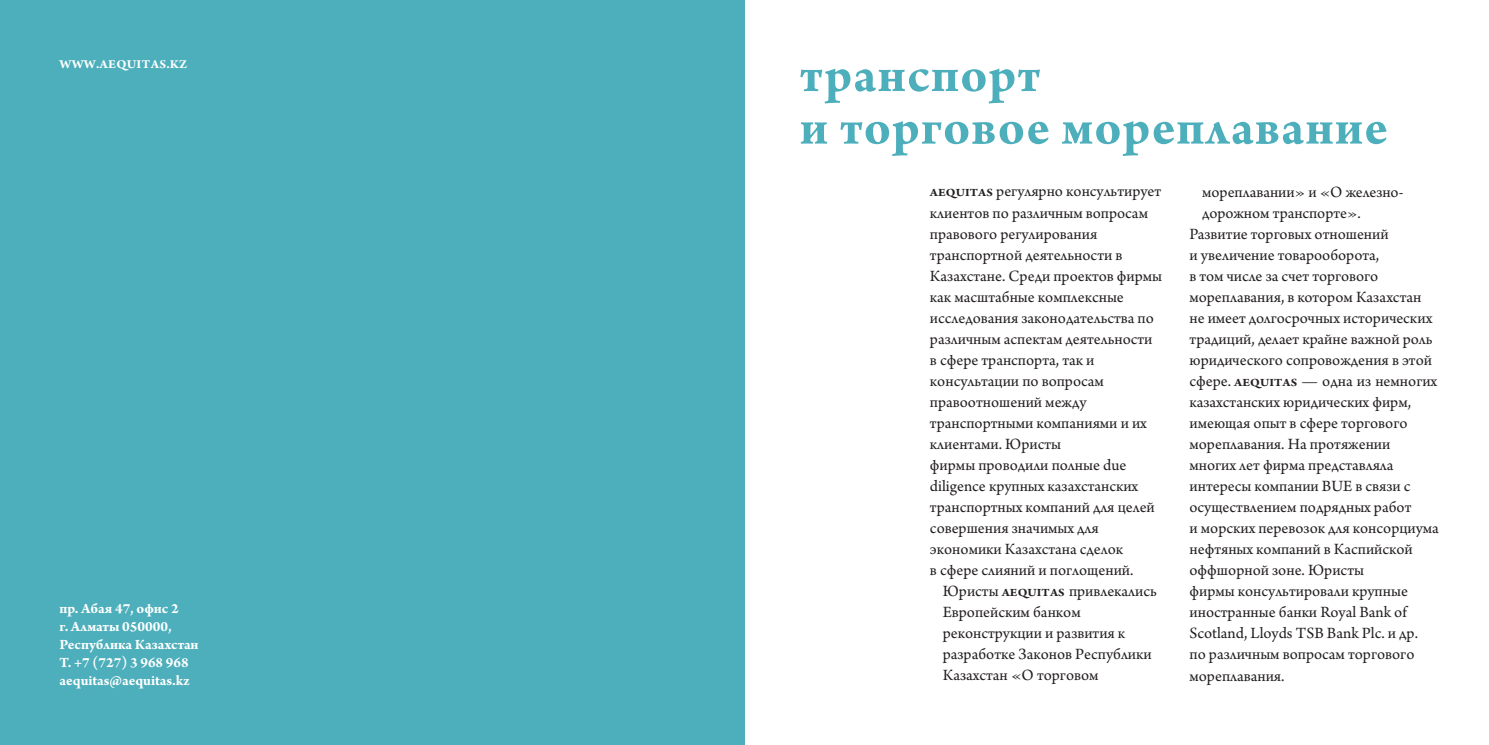
<style>
.page{position:relative;width:1489px;height:745px;background:#fff}
.page>*{position:absolute;margin:0;border:0;box-sizing:border-box;transform-origin:0 0}
.t1{font:700 52.5px/52.5px "Arno Pro";letter-spacing:.025em;color:#4cafbb}
.t2{font:16.5px/21px "Arno Pro";color:#231f20}
.t3{font:700 15px/18px "Arno Pro";color:#fff}
.t4{font:700 12.75px "Arno Pro";letter-spacing:.02em;color:#fff;scale:1.05 1}
.s1{font-weight:700;font-size:11.7px}
</style>
<div class="page">
<div style="left:0;top:0;width:744px;height:744px;background:#4cafbb"></div>
<p class="t4" style="left:60px;top:57px;width:123px">WWW.AEQUITAS.KZ</p>
<p class="t3" style="left:60px;top:599px;width:141px">пр. Абая 47, офис 2<br>г. Алматы 050000,<br>Республика Казахстан<br>T. +7 (727) 3 968 968 aequitas@aequitas.kz</p>
<h1 class="t1" style="left:799px;top:51px;width:589px">транспорт<br>и торговое мореплавание</h1>
<p class="t2" style="left:929px;top:182px;width:234px"><span class="s1">AEQUITAS</span> регулярно консультирует клиентов по различным вопросам правового регулирования транспортной деятельности в<br>Казахстане. Среди проектов фирмы как масштабные комплексные исследования законодательства по различным аспектам деятельности в сфере транспорта, так и консультации по вопросам правоотношений между транспортными компаниями и их клиентами. Юристы<br>фирмы проводили полные due diligence крупных казахстанских транспортных компаний для целей совершения значимых для экономики Казахстана сделок<br>в сфере слияний и поглощений.</p>
<p class="t2" style="left:942px;top:581px;width:216px">Юристы <span class="s1">AEQUITAS</span> привлекались<br>Европейским банком реконструкции и развития к разработке Законов Республики<br>Казахстан «О торговом</p>
<p class="t2" style="left:1202px;top:182px;width:203px">мореплавании» и «О железно-</p>
<p class="t2" style="left:1202px;top:203px;width:160px">дорожном транспорте».</p>
<p class="t2" style="left:1189px;top:224px;width:201px">Развитие торговых отношений</p>
<p class="t2" style="left:1189px;top:245px;width:191px">и увеличение товарооборота,</p>
<p class="t2" style="left:1189px;top:266px;width:190px">в том числе за счет торгового</p>
<p class="t2" style="left:1189px;top:287px;width:233px">мореплавания, в котором Казахстан</p>
<p class="t2" style="left:1189px;top:308px;width:244px">не имеет долгосрочных исторических</p>
<p class="t2" style="left:1189px;top:329px;width:244px">традиций, делает крайне важной роль</p>
<p class="t2" style="left:1189px;top:350px;width:244px">юридического сопровождения в этой</p>
<p class="t2" style="left:1189px;top:371px;width:249px">сфере. <span class="s1">AEQUITAS</span> — одна из немногих</p>
<p class="t2" style="left:1189px;top:392px;width:223px">казахстанских юридических фирм,</p>
<p class="t2" style="left:1189px;top:413px;width:219px">имеющая опыт в сфере торгового</p>
<p class="t2" style="left:1189px;top:434px;width:202px">мореплавания. На протяжении</p>
<p class="t2" style="left:1189px;top:455px;width:206px">многих лет фирма представляла</p>
<p class="t2" style="left:1189px;top:476px;width:222px">интересы компании BUE в связи с</p>
<p class="t2" style="left:1189px;top:497px;width:223px">осуществлением подрядных работ</p>
<p class="t2" style="left:1189px;top:518px;width:251px">и морских перевозок для консорциума</p>
<p class="t2" style="left:1189px;top:539px;width:225px">нефтяных компаний в Каспийской</p>
<p class="t2" style="left:1189px;top:560px;width:176px">оффшорной зоне. Юристы</p>
<p class="t2" style="left:1189px;top:581px;width:220px">фирмы консультировали крупные</p>
<p class="t2" style="left:1189px;top:602px;width:219px">иностранные банки Royal Bank of</p>
<p class="t2" style="left:1189px;top:623px;width:230px">Scotland, Lloyds TSB Bank Plc. и др.</p>
<p class="t2" style="left:1189px;top:644px;width:226px">по различным вопросам торгового</p>
<p class="t2" style="left:1189px;top:665px;width:96px">мореплавания.</p>
</div>
